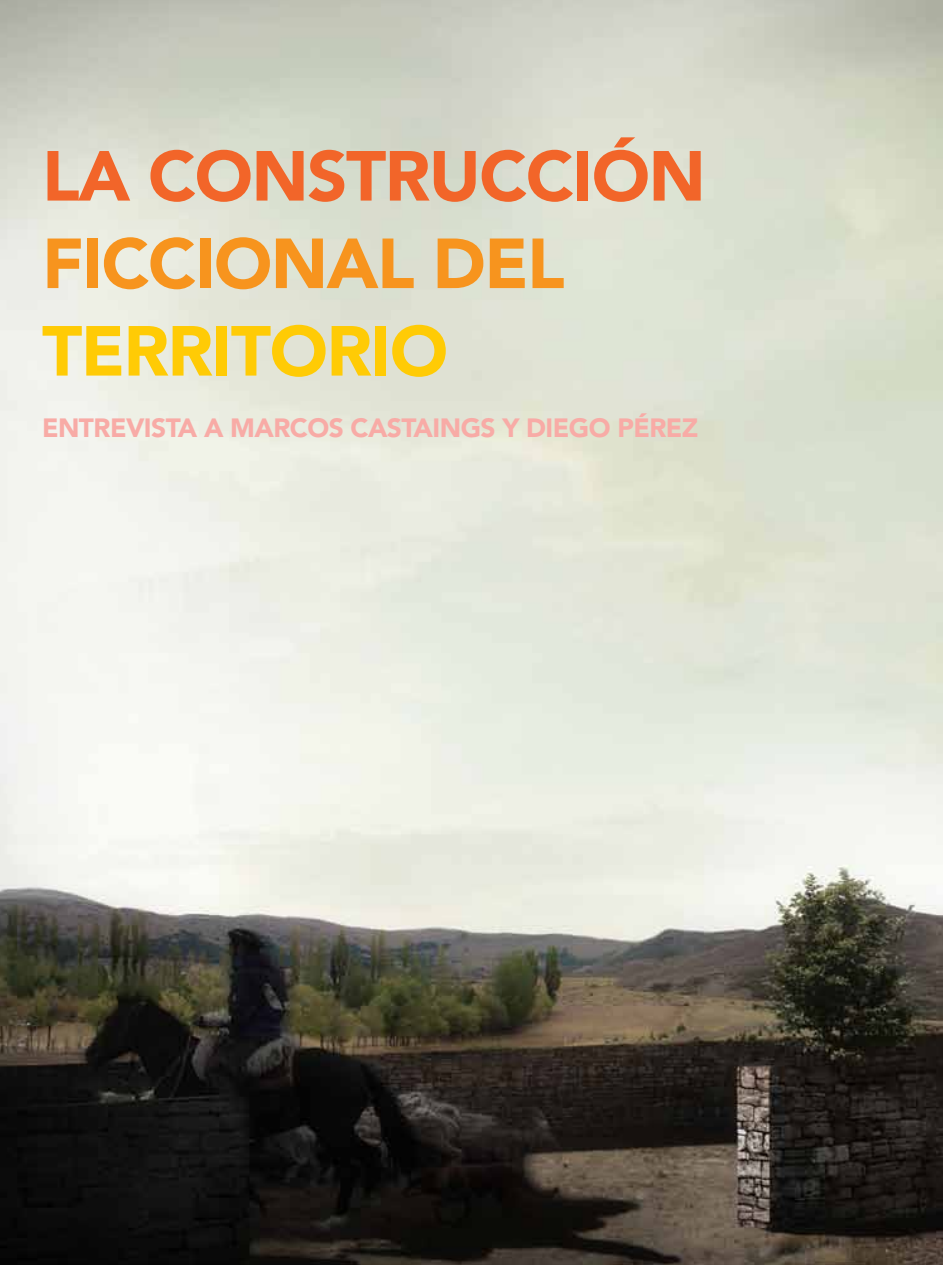
<style>
.page{position:relative;width:943px;height:1265px;background:#fff}
.page>*{position:absolute;margin:0;border:0;box-sizing:border-box;transform-origin:0 0}
.t1{font:900 70px "Avenir LT Std";letter-spacing:-.02em;color:#f26529}
.t2{font:900 70px "Avenir LT Std";letter-spacing:-.02em;color:#f7941e}
.t3{font:900 70px "Avenir LT Std";letter-spacing:-.02em;color:#ffcb05}
.t4{font:900 26.25px "Avenir LT Std";letter-spacing:-.02em;color:#f8aba6}
</style>
<div class="page">
<img style="left:0;top:0;width:943px;height:1265px">
<h1 class="t1" style="left:42px;top:134px;width:665px">LA CONSTRUCCIÓN</h1>
<h1 class="t2" style="left:42px;top:221px;width:524px">FICCIONAL DEL</h1>
<h1 class="t3" style="left:42px;top:309px;width:407px">TERRITORIO</h1>
<p class="t4" style="left:42px;top:412px;width:658px">ENTREVISTA A MARCOS CASTAINGS Y DIEGO PÉREZ</p>
</div>
